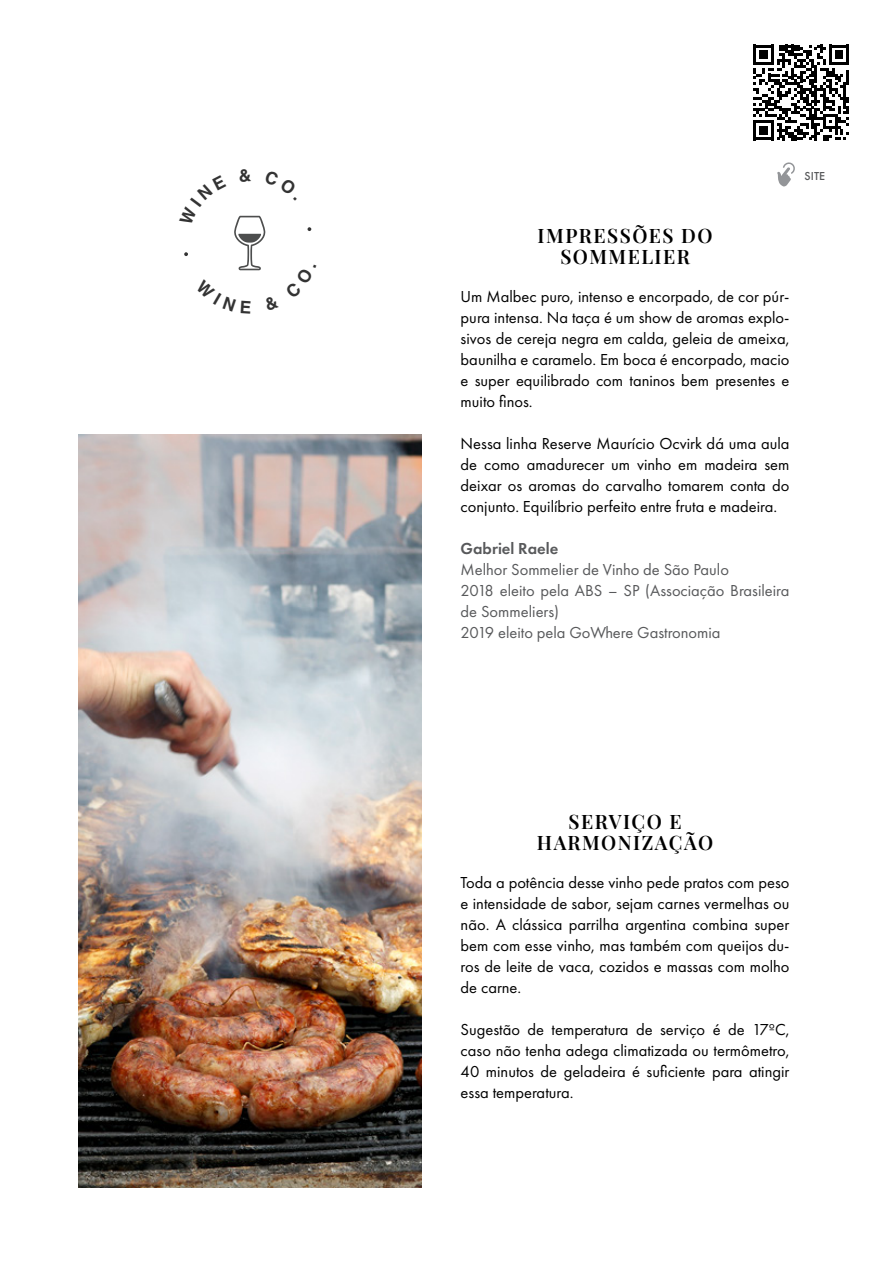
<style>
.page{position:relative;width:893px;height:1263px;background:#fff}
.page>*{position:absolute;margin:0;border:0;box-sizing:border-box;transform-origin:0 0}
.t1{font:600 19.5px/21px "Playfair Display";letter-spacing:.075em;color:#000;text-align:center}
.t2{font:16.5px/21px "Futura PT";color:#000;text-align:justify}
.t3{font:16.5px/21px "Futura PT";color:#58595b}
.t4{font:600 16.5px "Futura PT";color:#58595b}
.t5{font:500 12px "Futura PT";color:#58595b}
</style>
<div class="page">
<img style="left:78px;top:435px;width:343px;height:752px">
<svg style="left:184px;top:252px;width:4px;height:4px"></svg>
<svg style="left:307px;top:227px;width:4px;height:4px"></svg>
<svg style="left:234px;top:216px;width:32px;height:54px"></svg>
<svg style="left:753px;top:45px;width:96px;height:95px"></svg>
<svg style="left:777px;top:162px;width:18px;height:25px"></svg>
<p class="t5" style="left:804px;top:169px;width:22px">SITE</p>
<p class="t1" style="left:538px;top:224px;width:176px">IMPRESSÕES DO<br>SOMMELIER</p>
<p class="t2" style="left:461px;top:286px;width:330px">Um Malbec puro, intenso e encorpado, de cor púr&shy;pura intensa. Na taça é um show de aromas explo&shy;sivos de cereja negra em calda, geleia de ameixa, baunilha e caramelo. Em boca é encorpado, macio e super equilibrado com taninos bem presentes e muito finos.</p>
<p class="t2" style="left:461px;top:433px;width:330px">Nessa linha Reserve Maurício Ocvirk dá uma aula de como amadurecer um vinho em madeira sem deixar os aromas do carvalho tomarem conta do conjunto. Equilíbrio perfeito entre fruta e madeira.</p>
<p class="t4" style="left:461px;top:538px;width:99px">Gabriel Raele</p>
<p class="t3" style="left:461px;top:559px;width:330px">Melhor Sommelier de Vinho de São Paulo<br>2018 eleito pela ABS – SP (Associação Brasileira de Sommeliers)<br>2019 eleito pela GoWhere Gastronomia</p>
<p class="t1" style="left:537px;top:810px;width:178px">SERVIÇO E<br>HARMONIZAÇÃO</p>
<p class="t2" style="left:461px;top:872px;width:330px">Toda a potência desse vinho pede pratos com peso e intensidade de sabor, sejam carnes vermelhas ou não. A clássica parrilha argentina combina super bem com esse vinho, mas também com queijos du&shy;ros de leite de vaca, cozidos e massas com molho de carne.</p>
<p class="t2" style="left:461px;top:1019px;width:330px">Sugestão de temperatura de serviço é de 17ºC, caso não tenha adega climatizada ou termômetro, 40 minutos de geladeira é suficiente para atingir essa temperatura.</p>
</div>
